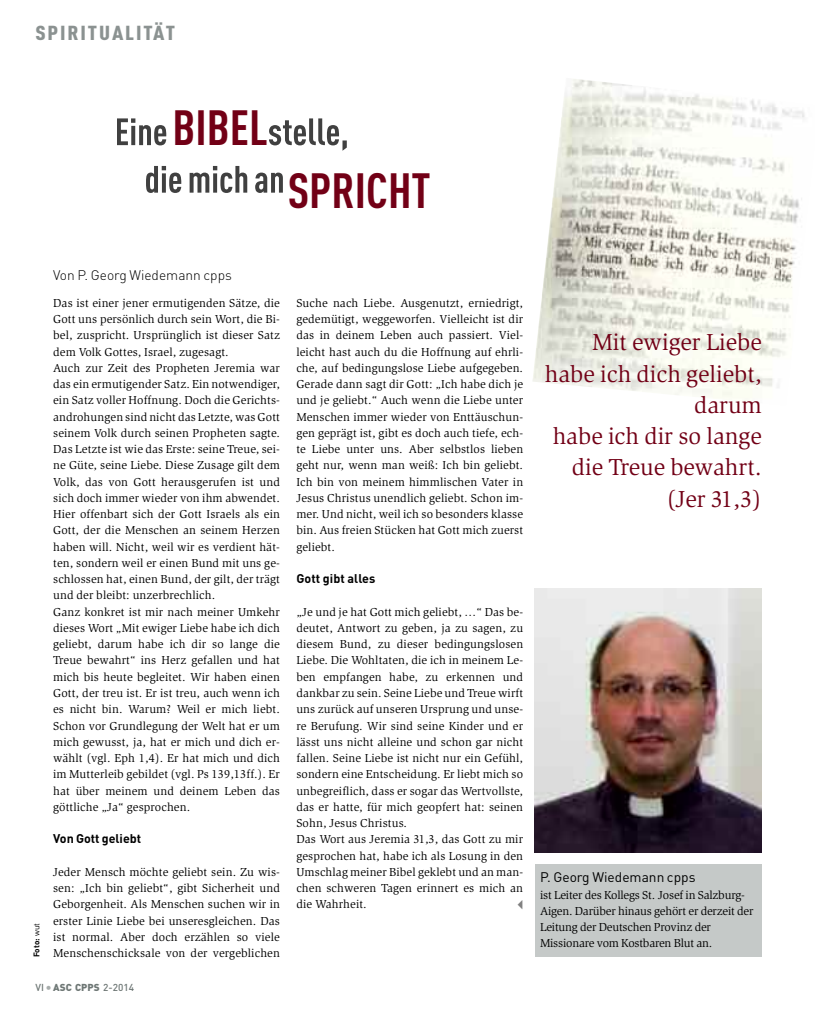
<style>
.page{position:relative;width:815px;height:1028px;background:#fff}
.page>*{position:absolute;margin:0;border:0;box-sizing:border-box;transform-origin:0 0}
.t1{font:700 48.75px "DIN Cond";color:#720016}
.t2{font:23.75px/31.2px "Slimbach Std";color:#720016;text-align:right}
.t3{font:900 20px "DIN Cond";letter-spacing:.085em;color:#8b9291;scale:1.1 1}
.t4{font:300 13.75px "DIN Pro";color:#000}
.t5{font:13.75px "DIN Pro";color:#000}
.t6{font:700 12.5px "DIN Pro";color:#000}
.t7{font:11.88px/16.2px "Slimbach Std";letter-spacing:.01em;color:#000}
.t8{font:11.88px/16.2px "Slimbach Std";letter-spacing:-.015em;color:#000}
.t9{font:500 10px "DIN Pro";color:#6e7775}
.t10{font:700 8.12px "DIN Pro";color:#000}
.s1{font-weight:400}
.s2{font-size:12.5px;color:#a8adac}
.s3{font-weight:900}
</style>
<div class="page">
<img style="left:533px;top:79px;width:272px;height:322px">
<svg style="left:117px;top:118px;width:49px;height:27px"></svg>
<svg style="left:269px;top:118px;width:78px;height:33px"></svg>
<svg style="left:146px;top:166px;width:137px;height:27px"></svg>
<div style="left:535px;top:864px;width:227px;height:93px;background:#c5c9c8"></div>
<img style="left:535px;top:589px;width:227px;height:263px">
<h3 class="t3" style="left:35px;top:21px;width:129px">SPIRITUALITÄT</h3>
<h1 class="t1" style="left:173px;top:99px;width:97px">BIBEL</h1>
<h1 class="t1" style="left:288px;top:161px;width:145px">SPRICHT</h1>
<p class="t10" style="left:32px;top:957px;width:35px;rotate:-90deg">Foto: <span class="s1">wut</span></p>
<p class="t4" style="left:53px;top:267px;width:180px">Von P. Georg Wiedemann cpps</p>
<p class="t7" style="left:53px;top:295px;width:228px">Das ist einer jener ermutigenden Sätze, die Gott uns persönlich durch sein Wort, die Bi&shy;bel, zuspricht. Ursprünglich ist dieser Satz dem Volk Gottes, Israel, zugesagt.<br>Auch zur Zeit des Propheten Jeremia war das ein ermutigender Satz. Ein notwendiger, ein Satz voller Hoffnung. Doch die Gerichts&shy;androhungen sind nicht das Letzte, was Gott seinem Volk durch seinen Propheten sagte.<br>Das Letzte ist wie das Erste: seine Treue, sei&shy;ne Güte, seine Liebe. Diese Zusage gilt dem Volk, das von Gott herausgerufen ist und sich doch immer wieder von ihm abwendet.<br>Hier offenbart sich der Gott Israels als ein Gott, der die Menschen an seinem Herzen haben will. Nicht, weil wir es verdient hät&shy;ten, sondern weil er einen Bund mit uns ge&shy;schlossen hat, einen Bund, der gilt, der trägt und der bleibt: unzerbrechlich.<br>Ganz konkret ist mir nach meiner Umkehr dieses Wort „Mit ewiger Liebe habe ich dich geliebt, darum habe ich dir so lange die Treue bewahrt“ ins Herz gefallen und hat mich bis heute begleitet. Wir haben einen Gott, der treu ist. Er ist treu, auch wenn ich es nicht bin. Warum? Weil er mich liebt.<br>Schon vor Grundlegung der Welt hat er um mich gewusst, ja, hat er mich und dich er&shy;wählt (vgl. Eph 1,4). Er hat mich und dich im Mutterleib gebildet (vgl. Ps 139,13ff.). Er hat über meinem und deinem Leben das göttliche „Ja“ gesprochen.</p>
<p class="t6" style="left:53px;top:831px;width:90px">Von Gott geliebt</p>
<p class="t7" style="left:53px;top:864px;width:228px;text-align:justify">Jeder Mensch möchte geliebt sein. Zu wis&shy;sen: „Ich bin geliebt“, gibt Sicherheit und Geborgenheit. Als Menschen suchen wir in erster Linie Liebe bei unseresgleichen. Das ist normal. Aber doch erzählen so viele Menschenschicksale von der vergeblichen</p>
<p class="t9" style="left:35px;top:982px;width:100px">VI<span class="s2">•</span><span class="s3">ASC CPPS</span> 2-2014</p>
<p class="t7" style="left:296px;top:295px;width:228px;text-align:justify">Suche nach Liebe. Ausgenutzt, erniedrigt, gedemütigt, weggeworfen. Vielleicht ist dir das in deinem Leben auch passiert. Viel&shy;leicht hast auch du die Hoffnung auf ehrli&shy;che, auf bedingungslose Liebe aufgegeben.<br>Gerade dann sagt dir Gott: „Ich habe dich je und je geliebt.“ Auch wenn die Liebe unter Menschen immer wieder von Enttäuschun&shy;gen geprägt ist, gibt es doch auch tiefe, ech&shy;te Liebe unter uns. Aber selbstlos lieben geht nur, wenn man weiß: Ich bin geliebt.<br>Ich bin von meinem himmlischen Vater in Jesus Christus unendlich geliebt. Schon im&shy;mer. Und nicht, weil ich so besonders klasse bin. Aus freien Stücken hat Gott mich zuerst geliebt.</p>
<p class="t6" style="left:296px;top:571px;width:81px">Gott gibt alles</p>
<p class="t7" style="left:296px;top:604px;width:228px">„Je und je hat Gott mich geliebt, …“ Das be&shy;deutet, Antwort zu geben, ja zu sagen, zu diesem Bund, zu dieser bedingungslosen Liebe. Die Wohltaten, die ich in meinem Le&shy;ben empfangen habe, zu erkennen und dankbar zu sein. Seine Liebe und Treue wirft uns zurück auf unseren Ursprung und unse&shy;re Berufung. Wir sind seine Kinder und er lässt uns nicht alleine und schon gar nicht fallen. Seine Liebe ist nicht nur ein Gefühl, sondern eine Entscheidung. Er liebt mich so unbegreiflich, dass er sogar das Wertvollste, das er hatte, für mich geopfert hat: seinen Sohn, Jesus Christus.<br>Das Wort aus Jeremia 31,3, das Gott zu mir gesprochen hat, habe ich als Losung in den Umschlag meiner Bibel geklebt und an man&shy;chen schweren Tagen erinnert es mich an die Wahrheit.</p>
<h2 class="t2" style="left:545px;top:328px;width:219px">Mit ewiger Liebe habe ich dich geliebt, darum<br>habe ich dir so lange die Treue bewahrt. (Jer 31,3)</h2>
<p class="t5" style="left:540px;top:869px;width:157px">P. Georg Wiedemann cpps</p>
<p class="t8" style="left:540px;top:887px;width:215px">ist Leiter des Kollegs St. Josef in Salzburg-Aigen. Darüber hinaus gehört er derzeit der Leitung der Deutschen Provinz der Missionare vom Kostbaren Blut an.</p>
</div>
